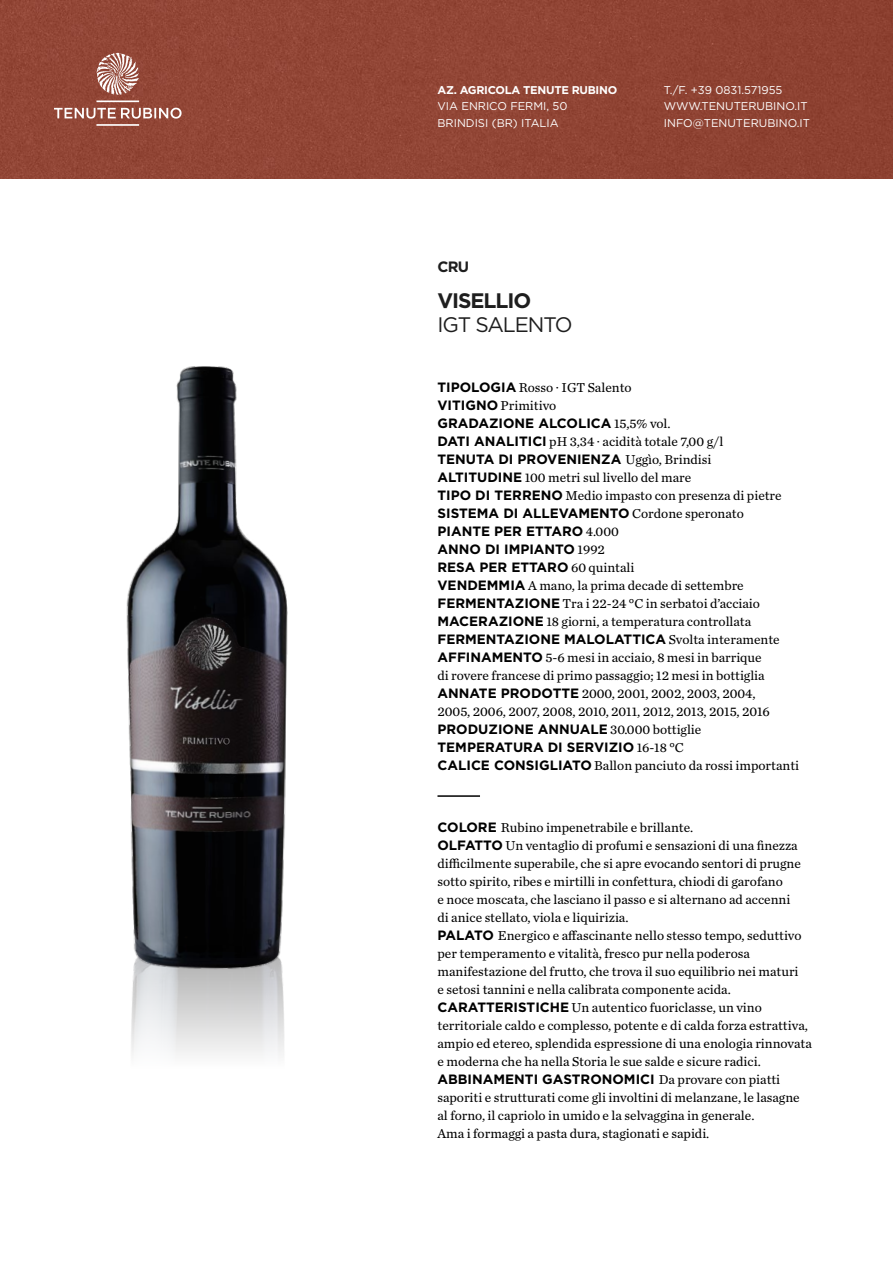
<style>
.page{position:relative;width:893px;height:1263px;background:#fff}
.page>*{position:absolute;margin:0;border:0;box-sizing:border-box;transform-origin:0 0}
.t1{font:21px "Gotham";letter-spacing:-.05em;color:#1e1e1e}
.t2{font:700 21px "Gotham";letter-spacing:-.05em;color:#1e1e1e}
.t3{font:700 15px "Gotham";color:#1e1e1e}
.t4{font:13.5px/18px "Chronicle Text G2";color:#000}
.t5{font:700 13.5px/18px "Gotham";color:#000}
.t6{font:11.25px/16.5px "Gotham";color:#fff}
.t7{font:700 11.25px "Gotham";letter-spacing:-.025em;color:#fff}
.s1{font-family:"Gotham";font-weight:700}
.s2{font-family:"Chronicle Text G2";font-weight:400}
</style>
<div class="page">
<div style="left:0;top:0;width:893px;height:179px;background:#904434"></div>
<svg style="left:54px;top:53px;width:128px;height:73px;background:#a16052"></svg>
<img style="left:131px;top:979px;width:153px;height:76px">
<hr style="left:437px;top:795px;width:43px;height:2px;background:#000">
<img style="left:126px;top:366px;width:162px;height:613px">
<p class="t7" style="left:437px;top:82px;width:181px">AZ. AGRICOLA TENUTE RUBINO</p>
<p class="t6" style="left:437px;top:98px;width:132px">VIA ENRICO FERMI, 50<br>BRINDISI (BR) ITALIA</p>
<p class="t6" style="left:664px;top:81px;width:148px">T./F. +39 0831.571955<br>WWW.TENUTERUBINO.IT<br>INFO@TENUTERUBINO.IT</p>
<p class="t3" style="left:437px;top:257px;width:33px">CRU</p>
<h1 class="t2" style="left:437px;top:287px;width:95px">VISELLIO</h1>
<h1 class="t1" style="left:437px;top:311px;width:137px">IGT SALENTO</h1>
<p class="t4" style="left:437px;top:377px;width:196px"><span class="s1">TIPOLOGIA</span> Rosso · IGT Salento<br><span class="s1">VITIGNO</span> Primitivo</p>
<p class="t5" style="left:437px;top:414px;width:235px">GRADAZIONE ALCOLICA <span class="s2">15,5% vol.</span></p>
<p class="t4" style="left:437px;top:431px;width:287px"><span class="s1">DATI ANALITICI</span> pH 3,34 · acidità totale 7,00 g/l</p>
<p class="t5" style="left:437px;top:450px;width:276px">TENUTA DI PROVENIENZA <span class="s2">Uggìo, Brindisi</span></p>
<p class="t4" style="left:437px;top:467px;width:346px"><span class="s1">ALTITUDINE</span> 100 metri sul livello del mare<br><span class="s1">TIPO DI TERRENO</span> Medio impasto con presenza di pietre</p>
<p class="t5" style="left:437px;top:504px;width:308px">SISTEMA DI ALLEVAMENTO <span class="s2">Cordone speronato<br></span>PIANTE PER ETTARO <span class="s2">4.000<br></span>ANNO DI IMPIANTO <span class="s2">1992<br></span>RESA PER ETTARO <span class="s2">60 quintali</span></p>
<p class="t4" style="left:437px;top:575px;width:324px"><span class="s1">VENDEMMIA</span> A mano, la prima decade di settembre<br><span class="s1">FERMENTAZIONE</span> Tra i 22-24 °C in serbatoi d’acciaio<br><span class="s1">MACERAZIONE</span> 18 giorni, a temperatura controllata</p>
<p class="t5" style="left:437px;top:630px;width:344px">FERMENTAZIONE MALOLATTICA <span class="s2">Svolta interamente</span></p>
<p class="t4" style="left:437px;top:647px;width:334px"><span class="s1">AFFINAMENTO</span> 5-6 mesi in acciaio, 8 mesi in barrique di rovere francese di primo passaggio; 12 mesi in bottiglia <span class="s1">ANNATE PRODOTTE</span> 2000, 2001, 2002, 2003, 2004, 2005, 2006, 2007, 2008, 2010, 2011, 2012, 2013, 2015, 2016</p>
<p class="t5" style="left:437px;top:720px;width:265px">PRODUZIONE ANNUALE <span class="s2">30.000 bottiglie<br></span>TEMPERATURA DI SERVIZIO <span class="s2">16-18 °C</span></p>
<p class="t4" style="left:437px;top:755px;width:363px"><span class="s1">CALICE CONSIGLIATO</span> Ballon panciuto da rossi importanti</p>
<p class="t4" style="left:437px;top:818px;width:376px"><span class="s1">COLORE</span> Rubino impenetrabile e brillante.<br><span class="s1">OLFATTO</span> Un ventaglio di profumi e sensazioni di una finezza difficilmente superabile, che si apre evocando sentori di prugne sotto spirito, ribes e mirtilli in confettura, chiodi di garofano<br>e noce moscata, che lasciano il passo e si alternano ad accenni<br>di anice stellato, viola e liquirizia.<br><span class="s1">PALATO</span> Energico e affascinante nello stesso tempo, seduttivo per temperamento e vitalità, fresco pur nella poderosa manifestazione del frutto, che trova il suo equilibrio nei maturi<br>e setosi tannini e nella calibrata componente acida.<br><span class="s1">CARATTERISTICHE</span> Un autentico fuoriclasse, un vino territoriale caldo e complesso, potente e di calda forza estrattiva, ampio ed etereo, splendida espressione di una enologia rinnovata e moderna che ha nella Storia le sue salde e sicure radici.</p>
<p class="t5" style="left:437px;top:1070px;width:344px">ABBINAMENTI GASTRONOMICI <span class="s2">Da provare con piatti</span></p>
<p class="t4" style="left:437px;top:1088px;width:364px">saporiti e strutturati come gli involtini di melanzane, le lasagne al forno, il capriolo in umido e la selvaggina in generale.<br>Ama i formaggi a pasta dura, stagionati e sapidi.</p>
</div>
